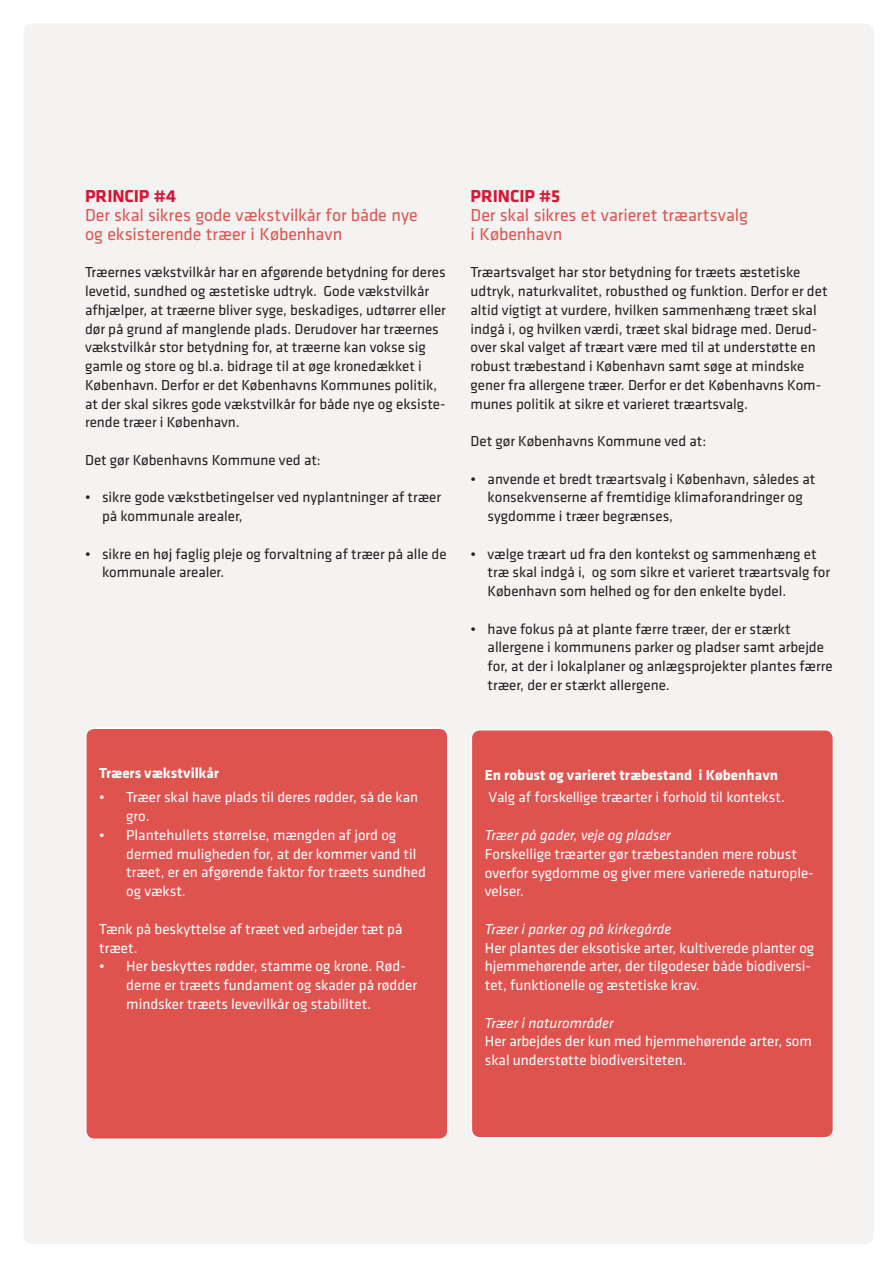
<style>
.page{position:relative;width:893px;height:1263px;background:#fff}
.page>*{position:absolute;margin:0;border:0;box-sizing:border-box;transform-origin:0 0}
.t1{font:18px/18.8px "Klavika";letter-spacing:-.005em;color:#df534f}
.t2{font:700 18px "Klavika";color:#d71634}
.t3{font:15px/18.8px "Klavika";color:#231f20}
.t4{font:15px/18.8px "Klavika";color:#fff}
.t5{font:italic 15px "Klavika";color:#fff}
.t6{font:700 15px "Klavika";color:#fff}
</style>
<div class="page">
<div style="left:23px;top:23px;width:851px;height:1221px;background:#f4f3f1;border-radius:9px"></div>
<div style="left:86px;top:728px;width:362px;height:411px;background:#df534f;border-radius:9px"></div>
<div style="left:85px;top:727px;width:364px;height:413px;border:1px solid #fff;border-radius:9px"></div>
<div style="left:471px;top:730px;width:362px;height:408px;background:#df534f;border-radius:9px"></div>
<div style="left:471px;top:729px;width:363px;height:409px;border:1px solid #fff;border-radius:9px"></div>
<p class="t2" style="left:85px;top:187px;width:93px">PRINCIP #4</p>
<p class="t1" style="left:85px;top:206px;width:334px">Der skal sikres gode vækstvilkår for både nye og eksisterende træer i København</p>
<p class="t3" style="left:85px;top:263px;width:362px">Træernes vækstvilkår har en afgørende betydning for deres levetid, sundhed og æstetiske udtryk. Gode vækstvilkår afhjælper, at træerne bliver syge, beskadiges, udtørrer eller dør på grund af manglende plads. Derudover har træernes vækstvilkår stor betydning for, at træerne kan vokse sig gamle og store og bl.a. bidrage til at øge kronedækket i København. Derfor er det Københavns Kommunes politik, at der skal sikres gode vækstvilkår for både nye og eksiste&shy;rende træer i København.</p>
<p class="t3" style="left:85px;top:451px;width:237px">Det gør Københavns Kommune ved at:</p>
<p class="t3" style="left:102px;top:488px;width:341px;text-indent:-17px">• sikre gode vækstbetingelser ved nyplantninger af træer på kommunale arealer,</p>
<p class="t3" style="left:102px;top:545px;width:346px;text-indent:-17px">• sikre en høj faglig pleje og forvaltning af træer på alle de kommunale arealer.</p>
<p class="t2" style="left:471px;top:187px;width:91px">PRINCIP #5</p>
<p class="t1" style="left:471px;top:206px;width:279px">Der skal sikres et varieret træartsvalg i København</p>
<p class="t3" style="left:471px;top:263px;width:358px">Træartsvalget har stor betydning for træets æstetiske udtryk, naturkvalitet, robusthed og funktion. Derfor er det altid vigtigt at vurdere, hvilken sammenhæng træet skal indgå i, og hvilken værdi, træet skal bidrage med. Derud&shy;over skal valget af træart være med til at understøtte en robust træbestand i København samt søge at mindske gener fra allergene træer. Derfor er det Københavns Kom&shy;munes politik at sikre et varieret træartsvalg.</p>
<p class="t3" style="left:471px;top:432px;width:237px">Det gør Københavns Kommune ved at:</p>
<p class="t3" style="left:488px;top:470px;width:329px;text-indent:-17px">• anvende et bredt træartsvalg i København, således at konsekvenserne af fremtidige klimaforandringer og sygdomme i træer begrænses,</p>
<p class="t3" style="left:488px;top:545px;width:344px;text-indent:-17px">• vælge træart ud fra den kontekst og sammenhæng et træ skal indgå i, og som sikre et varieret træartsvalg for<br>København som helhed og for den enkelte bydel.</p>
<p class="t3" style="left:488px;top:620px;width:346px;text-indent:-17px">• have fokus på at plante færre træer, der er stærkt allergene i kommunens parker og pladser samt arbejde for, at der i lokalplaner og anlægsprojekter plantes færre træer, der er stærkt allergene.</p>
<p class="t6" style="left:99px;top:765px;width:121px">Træers vækstvilkår</p>
<p class="t4" style="left:126px;top:788px;width:293px;text-indent:-27px">• Træer skal have plads til deres rødder, så de kan gro.</p>
<p class="t4" style="left:126px;top:826px;width:301px;text-indent:-27px">• Plantehullets størrelse, mængden af jord og dermed muligheden for, at der kommer vand til træet, er en afgørende faktor for træets sundhed og vækst.</p>
<p class="t4" style="left:99px;top:920px;width:305px">Tænk på beskyttelse af træet ved arbejder tæt på træet.</p>
<p class="t4" style="left:126px;top:957px;width:292px;text-indent:-27px">• Her beskyttes rødder, stamme og krone. Rød&shy;derne er træets fundament og skader på rødder mindsker træets levevilkår og stabilitet.</p>
<p class="t6" style="left:485px;top:766px;width:295px">En robust og varieret træbestand i København</p>
<p class="t4" style="left:488px;top:788px;width:298px">Valg af forskellige træarter i forhold til kontekst.</p>
<p class="t5" style="left:485px;top:829px;width:188px">Træer på gader, veje og pladser</p>
<p class="t4" style="left:485px;top:845px;width:330px">Forskellige træarter gør træbestanden mere robust overfor sygdomme og giver mere varierede naturople&shy;velser.</p>
<p class="t5" style="left:485px;top:923px;width:188px">Træer i parker og på kirkegårde</p>
<p class="t4" style="left:485px;top:938px;width:331px">Her plantes der eksotiske arter, kultiverede planter og hjemmehørende arter, der tilgodeser både biodiversi&shy;tet, funktionelle og æstetiske krav.</p>
<p class="t5" style="left:485px;top:1017px;width:130px">Træer i naturområder</p>
<p class="t4" style="left:485px;top:1032px;width:329px">Her arbejdes der kun med hjemmehørende arter, som skal understøtte biodiversiteten.</p>
</div>
